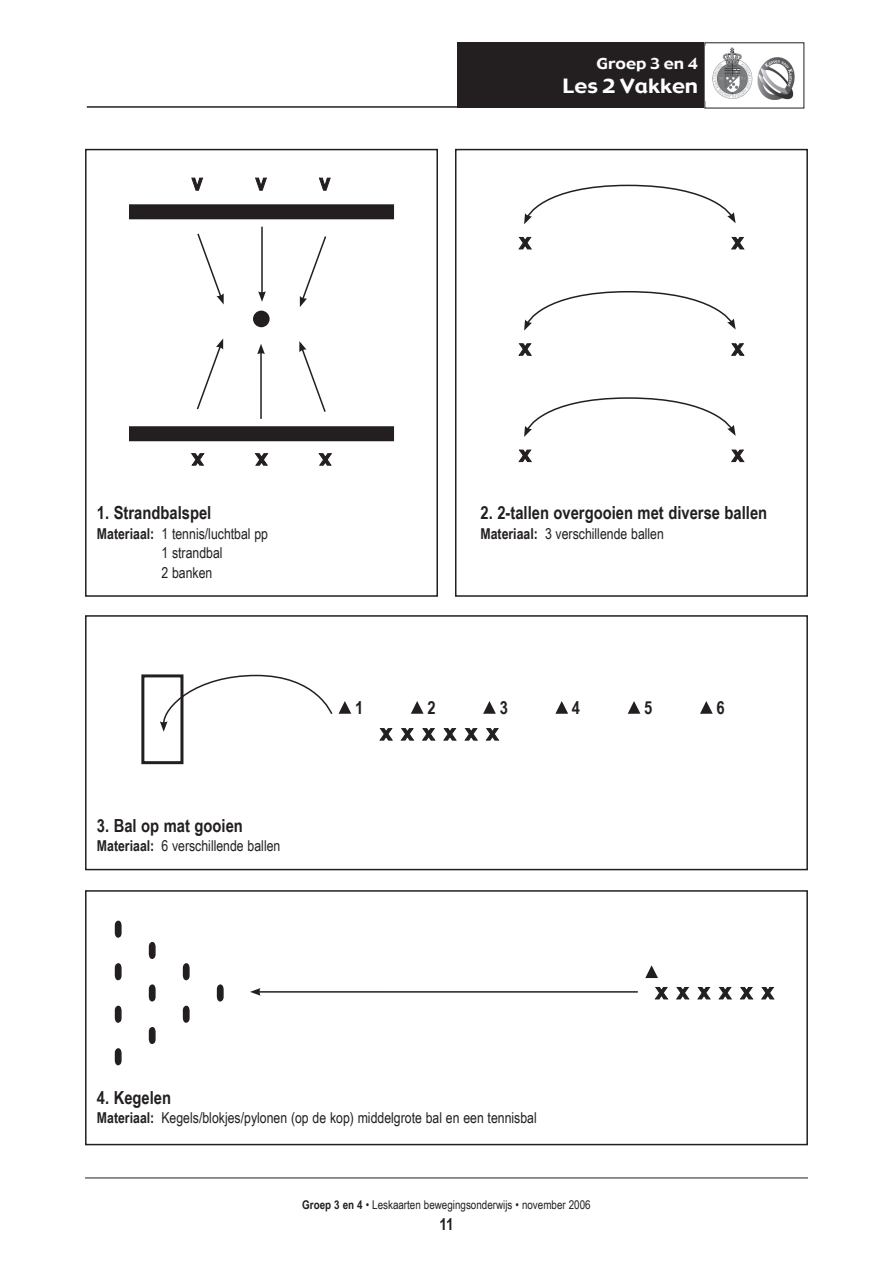
<style>
.page{position:relative;width:893px;height:1263px;background:#fff}
.page>*{position:absolute;margin:0;border:0;box-sizing:border-box;transform-origin:0 0}
.t1{font:19.2px "Gadget";color:#fff;scale:1.13 1}
.t2{font:700 18px "Arial Narrow";color:#231f20}
.t3{font:700 16.5px "Arial Narrow";color:#231f20}
.t4{font:15px/19.5px "Arial Narrow";color:#231f20}
.t5{font:15px "Gadget";color:#fff;scale:1.13 1}
.t6{font:12px "Arial Narrow";color:#231f20}
.s1{font-weight:700}
</style>
<div class="page">
<hr style="left:85px;top:1178px;width:723px;height:1px;background:#231f20">
<div style="left:457px;top:43px;width:255px;height:65px;background:#231f20"></div>
<div style="left:705px;top:43px;width:99px;height:65px;background:#fff"></div>
<img style="left:712px;top:47px;width:41px;height:52px">
<img style="left:757px;top:58px;width:38px;height:41px">
<hr style="left:87px;top:106px;width:614px;height:2px;background:#231f20">
<div style="left:85px;top:615px;width:723px;height:255px;border:1px solid #231f20"></div>
<div style="left:85px;top:149px;width:353px;height:448px;border:1px solid #231f20"></div>
<div style="left:455px;top:149px;width:353px;height:448px;border:1px solid #231f20"></div>
<div style="left:85px;top:890px;width:723px;height:255px;border:1px solid #231f20"></div>
<div style="left:254px;top:311px;width:15px;height:15px;background:#231f20;border-radius:50%"></div>
<div style="left:253px;top:311px;width:17px;height:16px;border:1px solid #231f20;border-radius:50%"></div>
<hr style="left:261px;top:227px;width:2px;height:67px;background:#231f20">
<svg style="left:258px;top:291px;width:8px;height:11px"></svg>
<div style="left:129px;top:204px;width:265px;height:15px;background:#231f20"></div>
<svg style="left:299px;top:236px;width:28px;height:71px"></svg>
<svg style="left:197px;top:233px;width:27px;height:72px"></svg>
<hr style="left:260px;top:352px;width:2px;height:67px;background:#231f20">
<svg style="left:257px;top:344px;width:8px;height:10px"></svg>
<div style="left:129px;top:426px;width:265px;height:15px;background:#231f20"></div>
<svg style="left:318px;top:453px;width:14px;height:13px"></svg>
<svg style="left:254px;top:453px;width:15px;height:13px"></svg>
<svg style="left:191px;top:453px;width:14px;height:13px"></svg>
<svg style="left:196px;top:338px;width:28px;height:72px"></svg>
<svg style="left:299px;top:341px;width:27px;height:71px"></svg>
<svg style="left:518px;top:449px;width:14px;height:14px"></svg>
<svg style="left:731px;top:449px;width:14px;height:14px"></svg>
<svg style="left:524px;top:397px;width:212px;height:40px"></svg>
<div style="left:141px;top:674px;width:42px;height:90px;border:3px solid #231f20"></div>
<svg style="left:339px;top:701px;width:12px;height:13px"></svg>
<svg style="left:411px;top:701px;width:13px;height:13px"></svg>
<svg style="left:483px;top:701px;width:13px;height:13px"></svg>
<svg style="left:555px;top:701px;width:13px;height:13px"></svg>
<svg style="left:628px;top:701px;width:12px;height:13px"></svg>
<svg style="left:700px;top:701px;width:13px;height:13px"></svg>
<svg style="left:379px;top:728px;width:14px;height:13px"></svg>
<svg style="left:400px;top:728px;width:15px;height:13px"></svg>
<svg style="left:422px;top:728px;width:14px;height:13px"></svg>
<svg style="left:443px;top:728px;width:14px;height:13px"></svg>
<svg style="left:464px;top:728px;width:14px;height:13px"></svg>
<svg style="left:485px;top:728px;width:15px;height:13px"></svg>
<svg style="left:160px;top:674px;width:173px;height:58px"></svg>
<svg style="left:654px;top:987px;width:15px;height:13px"></svg>
<svg style="left:676px;top:987px;width:14px;height:13px"></svg>
<svg style="left:697px;top:987px;width:14px;height:13px"></svg>
<svg style="left:718px;top:987px;width:14px;height:13px"></svg>
<svg style="left:739px;top:987px;width:15px;height:13px"></svg>
<svg style="left:761px;top:987px;width:14px;height:13px"></svg>
<svg style="left:645px;top:965px;width:13px;height:13px"></svg>
<hr style="left:258px;top:991px;width:380px;height:2px;background:#231f20">
<svg style="left:250px;top:988px;width:11px;height:8px"></svg>
<svg style="left:191px;top:177px;width:13px;height:14px"></svg>
<svg style="left:255px;top:177px;width:12px;height:14px"></svg>
<svg style="left:318px;top:177px;width:13px;height:14px"></svg>
<svg style="left:518px;top:343px;width:14px;height:13px"></svg>
<svg style="left:731px;top:343px;width:14px;height:13px"></svg>
<svg style="left:524px;top:291px;width:212px;height:40px"></svg>
<svg style="left:518px;top:237px;width:14px;height:13px"></svg>
<svg style="left:731px;top:237px;width:14px;height:13px"></svg>
<svg style="left:524px;top:184px;width:212px;height:40px"></svg>
<svg style="left:114px;top:1048px;width:8px;height:16px"></svg>
<svg style="left:114px;top:1005px;width:8px;height:17px"></svg>
<svg style="left:114px;top:963px;width:8px;height:16px"></svg>
<svg style="left:114px;top:920px;width:8px;height:17px"></svg>
<svg style="left:148px;top:1027px;width:8px;height:16px"></svg>
<svg style="left:148px;top:984px;width:8px;height:17px"></svg>
<svg style="left:148px;top:941px;width:8px;height:17px"></svg>
<svg style="left:182px;top:1005px;width:8px;height:17px"></svg>
<svg style="left:182px;top:963px;width:8px;height:16px"></svg>
<svg style="left:216px;top:984px;width:8px;height:17px"></svg>
<p class="t5" style="left:597px;top:54px;width:91px">Groep 3 en 4</p>
<p class="t1" style="left:563px;top:73px;width:121px">Les 2 Vakken</p>
<p class="t2" style="left:97px;top:502px;width:116px">1. Strandbalspel</p>
<p class="t4" style="left:161px;top:523px;width:108px;text-indent:-64px"><span class="s1">Materiaal:</span> 1 tennis/luchtbal pp<br>1 strandbal<br>2 banken</p>
<p class="t2" style="left:97px;top:815px;width:148px">3. Bal op mat gooien</p>
<p class="t4" style="left:97px;top:836px;width:185px"><span class="s1">Materiaal:</span> 6 verschillende ballen</p>
<p class="t2" style="left:480px;top:502px;width:288px">2. 2-tallen overgooien met diverse ballen</p>
<p class="t4" style="left:480px;top:523px;width:185px"><span class="s1">Materiaal:</span> 3 verschillende ballen</p>
<p class="t2" style="left:355px;top:697px;width:10px">1</p>
<p class="t2" style="left:427px;top:697px;width:10px">2</p>
<p class="t2" style="left:500px;top:697px;width:10px">3</p>
<p class="t2" style="left:572px;top:697px;width:10px">4</p>
<p class="t2" style="left:644px;top:697px;width:10px">5</p>
<p class="t2" style="left:717px;top:697px;width:10px">6</p>
<p class="t2" style="left:97px;top:1087px;width:76px">4. Kegelen</p>
<p class="t4" style="left:97px;top:1108px;width:441px"><span class="s1">Materiaal:</span> Kegels/blokjes/pylonen (op de kop) middelgrote bal en een tennisbal</p>
<p class="t6" style="left:302px;top:1198px;width:290px"><span class="s1">Groep 3 en 4</span> • Leskaarten bewegingsonderwijs • november 2006</p>
<p class="t3" style="left:439px;top:1215px;width:16px">11</p>
</div>
